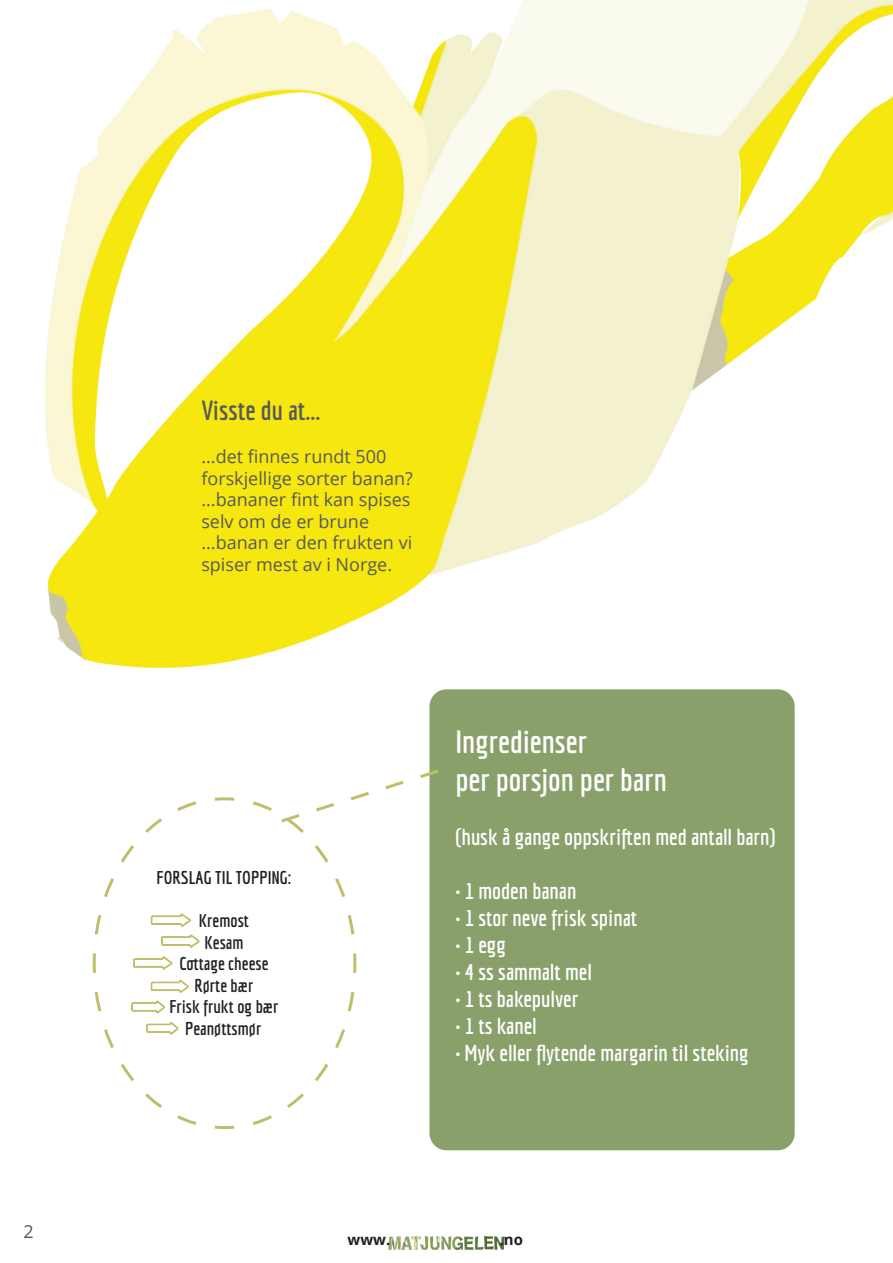
<style>
.page{position:relative;width:893px;height:1263px;background:#fff}
.page>*{position:absolute;margin:0;border:0;box-sizing:border-box;transform-origin:0 0}
.t1{font:700 31.5px "Economica";color:#fff}
.t2{font:700 27px "Economica";color:#57585a}
.t3{font:700 22.5px "Economica";color:#fff}
.t4{font:18px/21.6px "Open Sans";color:#57585a}
.t5{font:700 18px "Economica";color:#231f20}
.t6{font:700 15px "Open Sans";color:#231f20}
</style>
<div class="page">
<img style="left:388px;top:1237px;width:117px;height:12px">
<div style="left:429px;top:689px;width:366px;height:461px;background:#8aa06b;border-radius:17px"></div>
<svg style="left:92px;top:797px;width:265px;height:332px"></svg>
<svg style="left:240px;top:791px;width:190px;height:147px"></svg>
<svg style="left:92px;top:799px;width:108px;height:149px"></svg>
<svg style="left:133px;top:956px;width:40px;height:14px"></svg>
<svg style="left:93px;top:979px;width:116px;height:150px"></svg>
<img style="left:45px;top:0;width:848px;height:791px">
<p class="t4" style="left:24px;top:1220px;width:12px">2</p>
<p class="t2" style="left:201px;top:394px;width:120px">Visste du at...</p>
<p class="t4" style="left:201px;top:445px;width:187px">...det finnes rundt 500</p>
<p class="t4" style="left:201px;top:467px;width:213px">forskjellige sorter banan?</p>
<p class="t4" style="left:201px;top:488px;width:211px">...bananer fint kan spises selv om de er brune</p>
<p class="t4" style="left:201px;top:531px;width:212px">...banan er den frukten vi spiser mest av i Norge.</p>
<p class="t5" style="left:157px;top:867px;width:136px">FORSLAG TIL TOPPING:</p>
<p class="t5" style="left:199px;top:910px;width:52px">Kremost</p>
<p class="t5" style="left:204px;top:932px;width:40px">Kesam</p>
<p class="t5" style="left:179px;top:953px;width:91px">Cottage cheese</p>
<p class="t5" style="left:194px;top:975px;width:61px">Rørte bær</p>
<p class="t5" style="left:169px;top:996px;width:111px">Frisk frukt og bær</p>
<p class="t5" style="left:185px;top:1018px;width:78px">Peanøttsmør</p>
<p class="t1" style="left:455px;top:724px;width:133px">Ingredienser</p>
<p class="t1" style="left:455px;top:761px;width:213px">per porsjon per barn</p>
<p class="t3" style="left:455px;top:824px;width:322px">(husk å gange oppskriften med antall barn)</p>
<p class="t3" style="left:455px;top:878px;width:122px">• 1 moden banan</p>
<p class="t3" style="left:455px;top:905px;width:183px">• 1 stor neve frisk spinat</p>
<p class="t3" style="left:455px;top:932px;width:52px">• 1 egg</p>
<p class="t3" style="left:455px;top:959px;width:138px">• 4 ss sammalt mel</p>
<p class="t3" style="left:455px;top:986px;width:124px">• 1 ts bakepulver</p>
<p class="t3" style="left:455px;top:1013px;width:83px">• 1 ts kanel</p>
<p class="t3" style="left:455px;top:1040px;width:295px">• Myk eller flytende margarin til steking</p>
<p class="t6" style="left:348px;top:1229px;width:44px">www.</p>
<p class="t6" style="left:500px;top:1229px;width:25px">.no</p>
</div>
